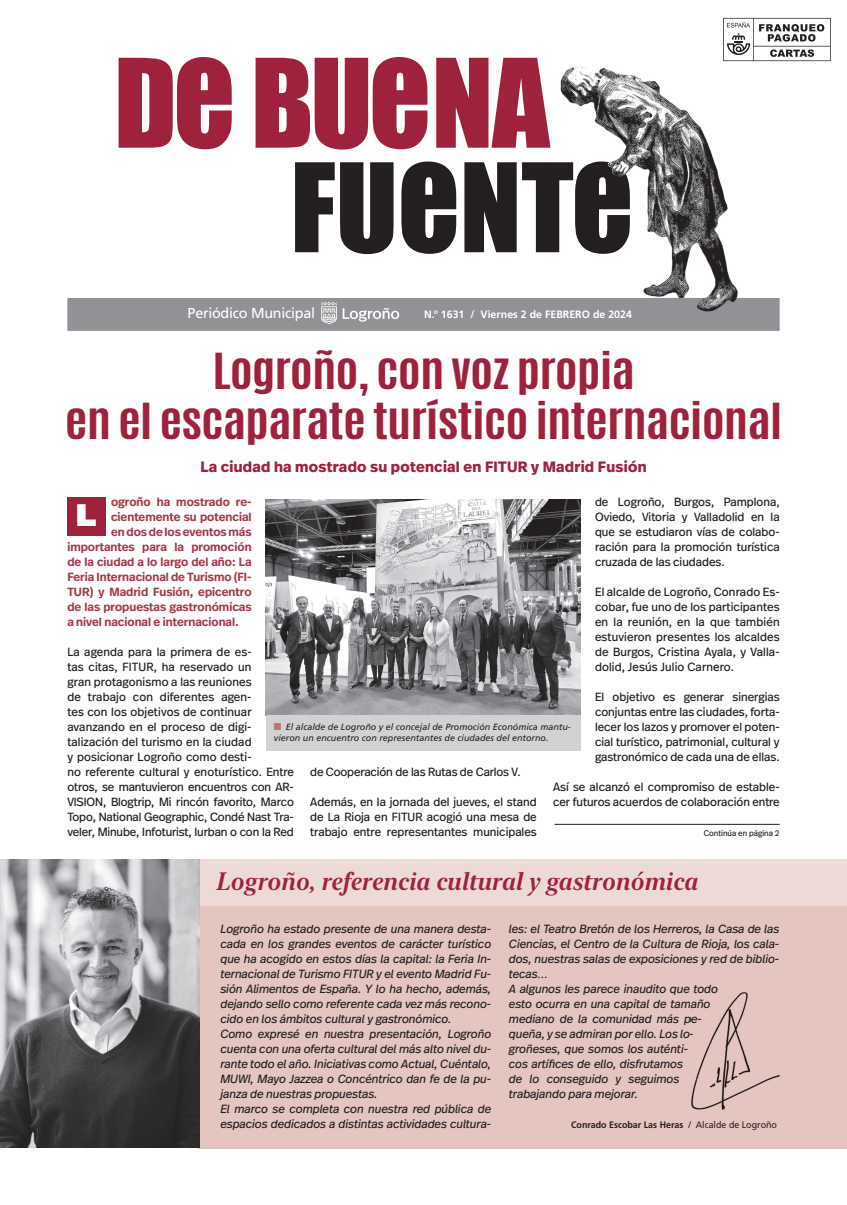
<style>
.page{position:relative;width:847px;height:1205px;background:#fff}
.page>*{position:absolute;margin:0;border:0;box-sizing:border-box;transform-origin:0 0}
.t1{font:700 41.5px/50px "Antonio";letter-spacing:-.02em;color:#9f223d;text-align:center;scale:1.18 1}
.t2{font:900 31.25px "Frutiger LT Std";color:#fff}
.t3{font:italic 600 25px "New York Large";color:#9f223d}
.t4{font:700 15px "Real Head Pro";letter-spacing:.02em;color:#9f223d}
.t5{font:14.38px "Frutiger LT Std";letter-spacing:-.02em;color:#fff}
.t6{font:11.88px/15px "Real Head Pro";color:#231f20;text-align:justify}
.t7{font:italic 11.88px/15px "Real Head Pro";color:#231f20}
.t8{font:600 11.88px "Real Head Pro";color:#a63a48}
.t9{font:700 10.62px "Frutiger LT Std";color:#fff}
.t10{font:700 9.38px "Frutiger LT Std";color:#231f20;scale:.95 1}
.t11{font:italic 9px/11.2px "Frutiger LT Std";color:#231f20}
.t12{font:8.12px "Real Head Pro";color:#231f20}
.s1{color:#be7473}
.s2{font-weight:400}
</style>
<div class="page">
<div style="left:198px;top:906px;width:649px;height:242px;background:#e4c5bf"></div>
<img style="left:691px;top:992px;width:89px;height:118px">
<div style="left:198px;top:859px;width:649px;height:47px;background:#edd9d5"></div>
<img style="left:67px;top:65px;width:671px;height:266px">
<img style="left:737px;top:297px;width:43px;height:34px">
<svg style="left:723px;top:18px;width:108px;height:43px"></svg>
<svg style="left:256px;top:57px;width:294px;height:93px"></svg>
<svg style="left:321px;top:302px;width:16px;height:22px"></svg>
<svg style="left:343px;top:308px;width:56px;height:14px"></svg>
<svg style="left:119px;top:57px;width:113px;height:92px"></svg>
<div style="left:121px;top:72px;width:19px;height:64px;background:#9f223d"></div>
<img style="left:0;top:859px;width:199px;height:288px">
<div style="left:67px;top:497px;width:38px;height:39px;background:#9f223d"></div>
<hr style="left:555px;top:824px;width:225px;height:1px;background:#231f20">
<img style="left:266px;top:499px;width:315px;height:217px">
<div style="left:266px;top:715px;width:314px;height:36px;background:#d1d2d4"></div>
<p class="t5" style="left:188px;top:305px;width:129px">Periódico Municipal</p>
<p class="t9" style="left:424px;top:308px;width:209px">N.º 1631 / Viernes 2 de FEBRERO de 2024</p>
<h1 class="t1" style="left:65px;top:346px;width:610px">Logroño, con voz propia<br>en el escaparate turístico internacional</h1>
<p class="t4" style="left:200px;top:455px;width:448px">La ciudad ha mostrado su potencial en FITUR y Madrid Fusión</p>
<p class="t8" style="left:111px;top:493px;width:142px">ogroño ha mostrado re-</p>
<p class="t8" style="left:111px;top:508px;width:142px">cientemente su potencial</p>
<p class="t8" style="left:111px;top:523px;width:142px">en dos de los eventos más</p>
<p class="t8" style="left:67px;top:538px;width:186px">importantes para la promoción</p>
<p class="t8" style="left:67px;top:553px;width:186px">de la ciudad a lo largo del año: La</p>
<p class="t8" style="left:67px;top:568px;width:186px">Feria Internacional de Turismo (FI-</p>
<p class="t8" style="left:67px;top:583px;width:186px">TUR) y Madrid Fusión, epicentro</p>
<p class="t8" style="left:67px;top:598px;width:186px">de las propuestas gastronómicas</p>
<p class="t8" style="left:67px;top:613px;width:173px">a nivel nacional e internacional.</p>
<p class="t6" style="left:67px;top:644px;width:228px;text-align:left">La agenda para la primera de es-<br>tas citas, FITUR, ha reservado un<br>gran protagonismo a las reuniones<br>de trabajo con diferentes agen-<br>tes con los objetivos de continuar avanzando en el proceso de digi&shy;talización del turismo en la ciudad<br>y posicionar Logroño como desti-<br>no referente cultural y enoturístico. Entre otros, se mantuvieron encuentros con AR-VISION, Blogtrip, Mi rincón favorito, Marco Topo, National Geographic, Condé Nast Tra&shy;veler, Minube, Infoturist, Iurban o con la Red</p>
<p class="t6" style="left:595px;top:494px;width:186px">de Logroño, Burgos, Pamplona, Oviedo, Vitoria y Valladolid en la que se estudiaron vías de colabo&shy;ración para la promoción turística cruzada de las ciudades.</p>
<p class="t6" style="left:595px;top:584px;width:186px">El alcalde de Logroño, Conrado Es&shy;cobar, fue uno de los participantes en la reunión, en la que también estuvieron presentes los alcaldes de Burgos, Cristina Ayala, y Valla&shy;dolid, Jesús Julio Carnero.</p>
<p class="t6" style="left:595px;top:689px;width:186px">El objetivo es generar sinergias conjuntas entre las ciudades, forta&shy;lecer los lazos y promover el poten&shy;cial turístico, patrimonial, cultural y gastronómico de cada una de ellas.</p>
<p class="t6" style="left:553px;top:779px;width:228px">Así se alcanzó el compromiso de estable&shy;cer futuros acuerdos de colaboración entre</p>
<h2 class="t2" style="left:76px;top:496px;width:22px">L</h2>
<p class="t11" style="left:274px;top:721px;width:298px"><span class="s1">■</span> El alcalde de Logroño y el concejal de Promoción Económica mantu&shy;vieron un encuentro con representantes de ciudades del entorno.</p>
<p class="t6" style="left:310px;top:764px;width:212px">de Cooperación de las Rutas de Carlos V.</p>
<p class="t6" style="left:310px;top:794px;width:228px">Además, en la jornada del jueves, el stand de La Rioja en FITUR acogió una mesa de trabajo entre representantes municipales</p>
<p class="t12" style="left:704px;top:827px;width:77px">Continúa en página 2</p>
<h3 class="t3" style="left:215px;top:864px;width:483px">Logroño, referencia cultural y gastronómica</h3>
<p class="t7" style="left:220px;top:921px;width:272px">Logroño ha estado presente de una manera desta&shy;cada en los grandes eventos de carácter turístico que ha acogido en estos días la capital: la Feria In&shy;ternacional de Turismo FITUR y el evento Madrid Fu&shy;sión Alimentos de España. Y lo ha hecho, además, dejando sello como referente cada vez más recono&shy;cido en los ámbitos cultural y gastronómico.<br>Como expresé en nuestra presentación, Logroño cuenta con una oferta cultural del más alto nivel du&shy;rante todo el año. Iniciativas como Actual, Cuéntalo, MUWI, Mayo Jazzea o Concéntrico dan fe de la pu&shy;janza de nuestras propuestas.<br>El marco se completa con nuestra red pública de espacios dedicados a distintas actividades cultura-</p>
<p class="t7" style="left:509px;top:921px;width:272px">les: el Teatro Bretón de los Herreros, la Casa de las Ciencias, el Centro de la Cultura de Rioja, los cala&shy;dos, nuestras salas de exposiciones y red de biblio&shy;tecas…<br>A algunos les parece inaudito que todo<br>esto ocurra en una capital de tamaño<br>mediano de la comunidad más pe-<br>queña, y se admiran por ello. Los lo-<br>groñeses, que somos los auténti-<br>cos artífices de ello, disfrutamos<br>de lo conseguido y seguimos<br>trabajando para mejorar.</p>
<p class="t10" style="left:571px;top:1119px;width:218px">Conrado Escobar Las Heras <span class="s2">/ Alcalde de Logroño</span></p>
</div>
